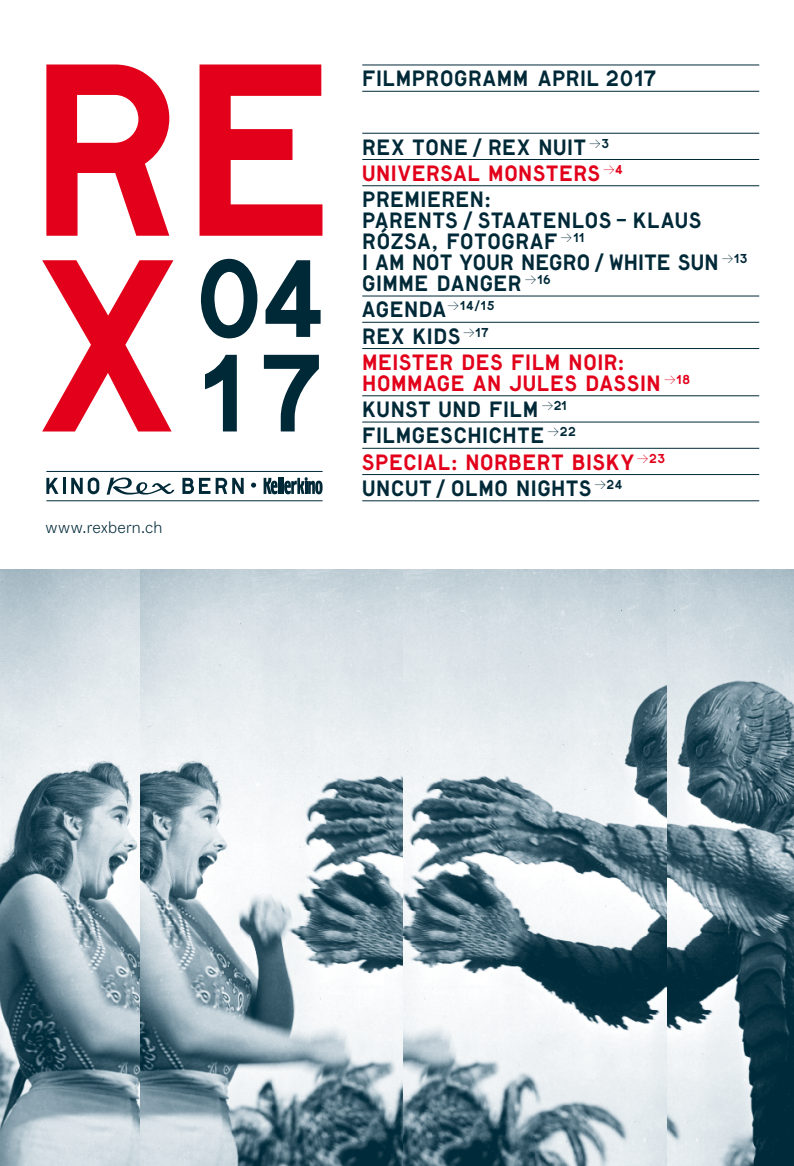
<style>
.page{position:relative;width:794px;height:1166px;background:#fff}
.page>*{position:absolute;margin:0;border:0;box-sizing:border-box;transform-origin:0 0}
.t1{font:103.95px/94.5px "Lutz Headline";color:#002938}
.t2{font:21px/26.2px "Lutz Headline";letter-spacing:.025em;color:#002938}
.t3{font:21px/26.2px "Lutz Headline";letter-spacing:.025em;color:#e2001a}
.t4{font:100 16.1px "F Grotesk";letter-spacing:.01em;color:#002938}
.s1{color:#e2001a}
.s2{color:#002938}
</style>
<div class="page">
<svg style="left:263px;top:477px;width:59px;height:17px"></svg>
<svg style="left:46px;top:478px;width:12px;height:16px"></svg>
<hr style="left:63px;top:478px;width:3px;height:16px;background:#002938">
<svg style="left:71px;top:477px;width:28px;height:17px"></svg>
<svg style="left:182px;top:478px;width:28px;height:16px"></svg>
<svg style="left:216px;top:478px;width:28px;height:16px"></svg>
<svg style="left:107px;top:477px;width:67px;height:18px"></svg>
<svg style="left:251px;top:483px;width:5px;height:5px"></svg>
<hr style="left:46px;top:471px;width:276px;height:1px;background:#002938">
<hr style="left:46px;top:500px;width:276px;height:1px;background:#002938">
<svg style="left:42px;top:260px;width:131px;height:171px"></svg>
<svg style="left:46px;top:64px;width:123px;height:172px"></svg>
<svg style="left:199px;top:64px;width:123px;height:172px"></svg>
<hr style="left:362px;top:65px;width:397px;height:1px;background:#002938">
<hr style="left:362px;top:91px;width:397px;height:1px;background:#002938">
<hr style="left:362px;top:133px;width:397px;height:1px;background:#002938">
<hr style="left:362px;top:159px;width:397px;height:1px;background:#002938">
<hr style="left:362px;top:185px;width:397px;height:1px;background:#002938">
<hr style="left:362px;top:296px;width:397px;height:1px;background:#002938">
<hr style="left:362px;top:322px;width:397px;height:1px;background:#002938">
<hr style="left:362px;top:348px;width:397px;height:1px;background:#002938">
<hr style="left:362px;top:395px;width:397px;height:1px;background:#002938">
<hr style="left:362px;top:422px;width:397px;height:1px;background:#002938">
<hr style="left:362px;top:448px;width:397px;height:1px;background:#002938">
<hr style="left:362px;top:474px;width:397px;height:1px;background:#002938">
<hr style="left:362px;top:500px;width:397px;height:1px;background:#002938">
<img style="left:0;top:569px;width:794px;height:597px">
<p class="t4" style="left:46px;top:516px;width:118px">www.rexbern.ch</p>
<h1 class="t1" style="left:194px;top:249px;width:136px">04<br>17</h1>
<p class="t2" style="left:362px;top:65px;width:296px">FILMPROGRAMM APRIL 2017</p>
<p class="t2" style="left:362px;top:133px;width:262px">REX TONE / REX NUIT <sup>→</sup><sup>3<br></sup><span class="s1">UNIVERSAL MONSTERS</span> <sup>→</sup><sup>4<br></sup>PREMIEREN:</p>
<p class="t2" style="left:362px;top:209px;width:387px;line-height:21px">PARENTS / STAATENLOS – KLAUS<br>RÓZSA, FOTOGRAF <sup>→</sup><sup>11<br></sup>I AM NOT YOUR NEGRO / WHITE SUN <sup>→</sup><sup>13<br></sup>GIMME DANGER <sup>→</sup><sup>16</sup></p>
<p class="t3" style="left:362px;top:296px;width:264px"><span class="s2">AGENDA</span><sup>→</sup><sup>14/15<br></sup><span class="s2">REX KIDS</span> <sup>→</sup><sup>17<br></sup>MEISTER DES FILM NOIR:</p>
<p class="t2" style="left:362px;top:370px;width:330px"><span class="s1">HOMMAGE AN JULES DASSIN</span> <sup>→</sup><sup>18<br></sup>KUNST UND FILM <sup>→</sup><sup>21<br></sup>FILMGESCHICHTE <sup>→</sup><sup>22<br></sup><span class="s1">SPECIAL: NORBERT BISKY</span> <sup>→</sup><sup>23<br></sup>UNCUT / OLMO NIGHTS <sup>→</sup><sup>24</sup></p>
</div>
